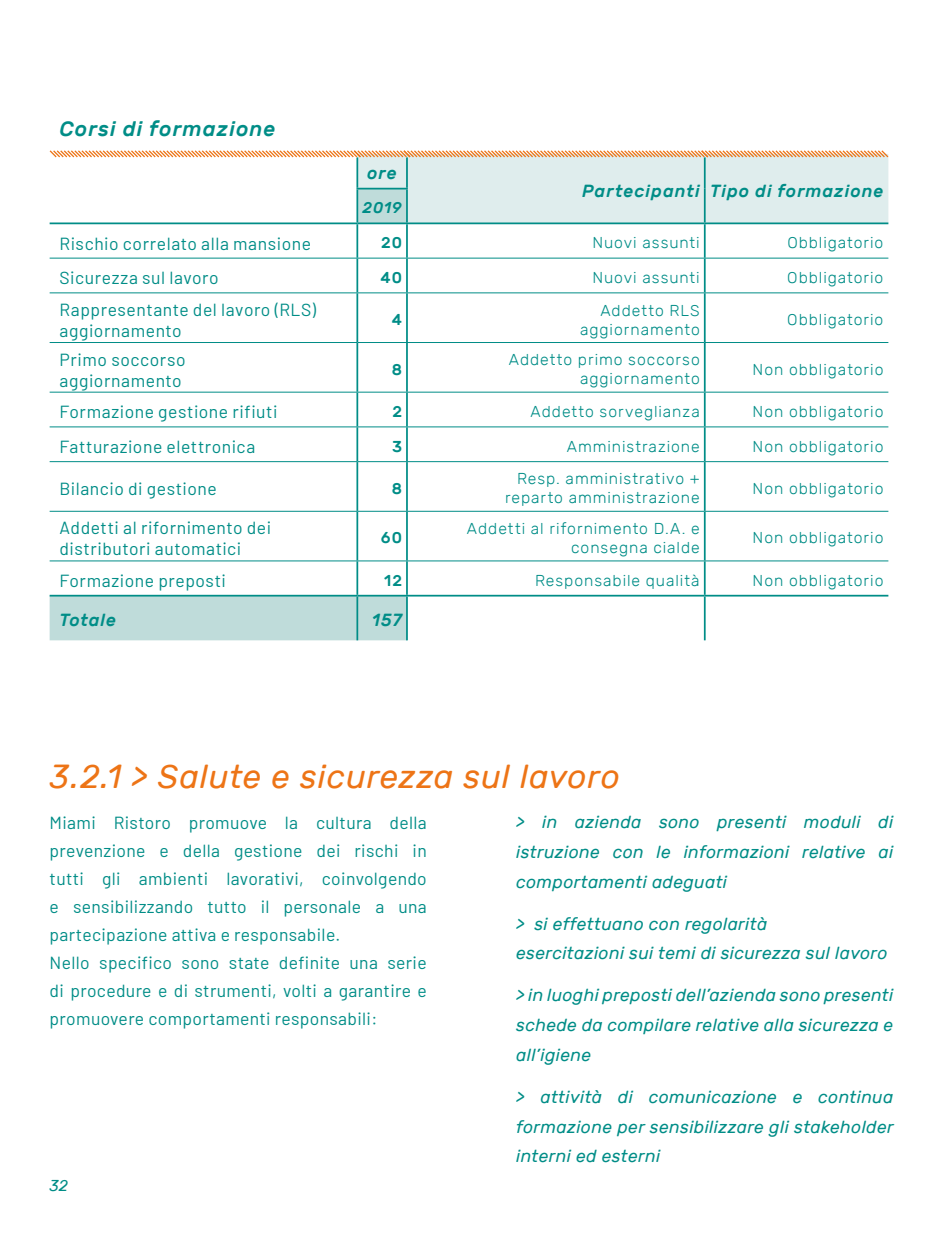
<style>
.page{position:relative;width:943px;height:1241px;background:#fff}
.page>*{position:absolute;margin:0;border:0;box-sizing:border-box;transform-origin:0 0}
.t1{font:italic 33.25px "Rubik";letter-spacing:.025em;color:#ed7416}
.t2{font:italic 500 21px "Rubik";letter-spacing:.05em;color:#008d87}
.t3{font:17.5px/28px "Barlow";letter-spacing:.02em;color:#008d87}
.t4{font:italic 17.5px/29.8px "Rubik";letter-spacing:.02em;color:#008d87;text-align:justify}
.t5{font:italic 500 17.5px "Rubik";letter-spacing:.055em;color:#008d87}
.t6{font:300 15.75px/18.9px "Rubik";letter-spacing:.06em;color:#008d87;text-align:right}
.t7{font:500 15.75px "Rubik";letter-spacing:.065em;color:#008d87}
.t8{font:italic 500 15.75px "Rubik";color:#008d87}
.t9{font:italic 15.75px "Rubik";color:#008d87}
</style>
<div class="page">
<svg style="left:50px;top:224px;width:356px;height:416px"></svg>
<hr style="left:356px;top:224px;width:2px;height:34px;background:#008d87">
<hr style="left:356px;top:258px;width:2px;height:34px;background:#008d87">
<hr style="left:356px;top:293px;width:2px;height:49px;background:#008d87">
<hr style="left:356px;top:343px;width:2px;height:48px;background:#008d87">
<hr style="left:356px;top:392px;width:2px;height:34px;background:#008d87">
<hr style="left:356px;top:427px;width:2px;height:34px;background:#008d87">
<hr style="left:356px;top:462px;width:2px;height:49px;background:#008d87">
<hr style="left:356px;top:511px;width:2px;height:49px;background:#008d87">
<hr style="left:356px;top:561px;width:2px;height:33px;background:#008d87">
<hr style="left:50px;top:258px;width:307px;height:1px;background:#008d87">
<hr style="left:357px;top:258px;width:50px;height:1px;background:#008d87">
<hr style="left:704px;top:258px;width:184px;height:1px;background:#008d87">
<hr style="left:50px;top:292px;width:307px;height:1px;background:#008d87">
<hr style="left:357px;top:292px;width:50px;height:1px;background:#008d87">
<hr style="left:704px;top:292px;width:184px;height:1px;background:#008d87">
<hr style="left:50px;top:342px;width:307px;height:1px;background:#008d87">
<hr style="left:357px;top:342px;width:50px;height:1px;background:#008d87">
<hr style="left:704px;top:342px;width:184px;height:1px;background:#008d87">
<hr style="left:50px;top:391px;width:307px;height:1px;background:#008d87">
<hr style="left:357px;top:391px;width:50px;height:1px;background:#008d87">
<hr style="left:704px;top:391px;width:184px;height:1px;background:#008d87">
<hr style="left:50px;top:426px;width:307px;height:1px;background:#008d87">
<hr style="left:357px;top:426px;width:50px;height:1px;background:#008d87">
<hr style="left:704px;top:426px;width:184px;height:1px;background:#008d87">
<hr style="left:50px;top:461px;width:307px;height:1px;background:#008d87">
<hr style="left:357px;top:461px;width:50px;height:1px;background:#008d87">
<hr style="left:704px;top:461px;width:184px;height:1px;background:#008d87">
<hr style="left:50px;top:511px;width:307px;height:1px;background:#008d87">
<hr style="left:357px;top:511px;width:50px;height:1px;background:#008d87">
<hr style="left:704px;top:511px;width:184px;height:1px;background:#008d87">
<hr style="left:50px;top:560px;width:307px;height:1px;background:#008d87">
<hr style="left:357px;top:560px;width:50px;height:1px;background:#008d87">
<hr style="left:704px;top:560px;width:184px;height:1px;background:#008d87">
<hr style="left:50px;top:222px;width:307px;height:2px;background:#008d87">
<hr style="left:407px;top:222px;width:297px;height:2px;background:#008d87">
<hr style="left:704px;top:222px;width:184px;height:2px;background:#008d87">
<hr style="left:406px;top:224px;width:2px;height:34px;background:#008d87">
<hr style="left:704px;top:224px;width:1px;height:34px;background:#008d87">
<hr style="left:406px;top:258px;width:2px;height:34px;background:#008d87">
<hr style="left:704px;top:258px;width:1px;height:34px;background:#008d87">
<hr style="left:406px;top:293px;width:2px;height:49px;background:#008d87">
<hr style="left:704px;top:293px;width:1px;height:49px;background:#008d87">
<hr style="left:406px;top:343px;width:2px;height:48px;background:#008d87">
<hr style="left:704px;top:343px;width:1px;height:48px;background:#008d87">
<hr style="left:406px;top:392px;width:2px;height:34px;background:#008d87">
<hr style="left:704px;top:392px;width:1px;height:34px;background:#008d87">
<hr style="left:406px;top:427px;width:2px;height:34px;background:#008d87">
<hr style="left:704px;top:427px;width:1px;height:34px;background:#008d87">
<hr style="left:406px;top:462px;width:2px;height:49px;background:#008d87">
<hr style="left:704px;top:462px;width:1px;height:49px;background:#008d87">
<hr style="left:406px;top:511px;width:2px;height:49px;background:#008d87">
<hr style="left:704px;top:511px;width:1px;height:49px;background:#008d87">
<hr style="left:406px;top:561px;width:2px;height:33px;background:#008d87">
<hr style="left:704px;top:561px;width:1px;height:33px;background:#008d87">
<hr style="left:407px;top:258px;width:297px;height:1px;background:#008d87">
<hr style="left:407px;top:292px;width:297px;height:1px;background:#008d87">
<hr style="left:407px;top:342px;width:297px;height:1px;background:#008d87">
<hr style="left:407px;top:391px;width:297px;height:1px;background:#008d87">
<hr style="left:407px;top:426px;width:297px;height:1px;background:#008d87">
<hr style="left:407px;top:461px;width:297px;height:1px;background:#008d87">
<hr style="left:407px;top:511px;width:297px;height:1px;background:#008d87">
<hr style="left:407px;top:560px;width:297px;height:1px;background:#008d87">
<hr style="left:357px;top:222px;width:50px;height:2px;background:#008d87">
<hr style="left:50px;top:594px;width:307px;height:2px;background:#008d87">
<hr style="left:357px;top:594px;width:50px;height:2px;background:#008d87">
<hr style="left:356px;top:596px;width:2px;height:44px;background:#008d87">
<hr style="left:407px;top:594px;width:297px;height:2px;background:#008d87">
<hr style="left:406px;top:596px;width:2px;height:44px;background:#008d87">
<hr style="left:704px;top:594px;width:184px;height:2px;background:#008d87">
<hr style="left:704px;top:596px;width:1px;height:44px;background:#008d87">
<svg style="left:49px;top:150px;width:840px;height:73px"></svg>
<p class="t2" style="left:60px;top:117px;width:217px">Corsi di formazione</p>
<p class="t5" style="left:367px;top:163px;width:31px">ore</p>
<p class="t8" style="left:362px;top:199px;width:41px">2019</p>
<p class="t5" style="left:582px;top:180px;width:303px">Partecipanti Tipo di formazione</p>
<p class="t3" style="left:60px;top:228px;width:253px">Rischio correlato alla mansione</p>
<p class="t7" style="left:381px;top:233px;width:22px">20</p>
<p class="t6" style="left:592px;top:233px;width:109px">Nuovi assunti</p>
<p class="t6" style="left:787px;top:233px;width:98px">Obbligatorio</p>
<p class="t3" style="left:60px;top:263px;width:161px">Sicurezza sul lavoro</p>
<p class="t7" style="left:380px;top:268px;width:23px">40</p>
<p class="t6" style="left:592px;top:268px;width:109px">Nuovi assunti</p>
<p class="t6" style="left:787px;top:268px;width:98px">Obbligatorio</p>
<p class="t3" style="left:60px;top:298px;width:258px;line-height:21px">Rappresentante del lavoro (RLS) aggiornamento</p>
<p class="t7" style="left:392px;top:310px;width:12px">4</p>
<p class="t6" style="left:580px;top:301px;width:121px">Addetto RLS aggiornamento</p>
<p class="t6" style="left:787px;top:310px;width:98px">Obbligatorio</p>
<p class="t3" style="left:60px;top:348px;width:128px;line-height:21px">Primo soccorso aggiornamento</p>
<p class="t7" style="left:392px;top:360px;width:12px">8</p>
<p class="t6" style="left:509px;top:350px;width:192px">Addetto primo soccorso aggiornamento</p>
<p class="t6" style="left:752px;top:360px;width:132px">Non obbligatorio</p>
<p class="t3" style="left:60px;top:397px;width:219px">Formazione gestione rifiuti</p>
<p class="t7" style="left:392px;top:402px;width:11px">2</p>
<p class="t6" style="left:530px;top:402px;width:171px">Addetto sorveglianza</p>
<p class="t6" style="left:752px;top:402px;width:132px">Non obbligatorio</p>
<p class="t3" style="left:60px;top:432px;width:197px">Fatturazione elettronica</p>
<p class="t7" style="left:392px;top:437px;width:12px">3</p>
<p class="t6" style="left:566px;top:436px;width:135px">Amministrazione</p>
<p class="t6" style="left:752px;top:436px;width:132px">Non obbligatorio</p>
<p class="t3" style="left:60px;top:474px;width:159px">Bilancio di gestione</p>
<p class="t7" style="left:392px;top:479px;width:12px">8</p>
<p class="t6" style="left:505px;top:469px;width:196px">Resp. amministrativo + reparto amministrazione</p>
<p class="t6" style="left:752px;top:479px;width:132px">Non obbligatorio</p>
<p class="t3" style="left:60px;top:516px;width:213px;line-height:21px">Addetti al rifornimento dei distributori automatici</p>
<p class="t7" style="left:381px;top:528px;width:23px">60</p>
<p class="t6" style="left:467px;top:519px;width:234px">Addetti al rifornimento D.A. e consegna cialde</p>
<p class="t6" style="left:752px;top:528px;width:132px">Non obbligatorio</p>
<p class="t3" style="left:60px;top:566px;width:168px">Formazione preposti</p>
<p class="t7" style="left:384px;top:571px;width:19px">12</p>
<p class="t6" style="left:535px;top:570px;width:166px">Responsabile qualità</p>
<p class="t6" style="left:752px;top:570px;width:132px">Non obbligatorio</p>
<p class="t5" style="left:60px;top:609px;width:58px">Totale</p>
<p class="t5" style="left:372px;top:609px;width:31px">157</p>
<h1 class="t1" style="left:50px;top:757px;width:571px">3.2.1 &gt; Salute e sicurezza sul lavoro</h1>
<p class="t3" style="left:50px;top:808px;width:379px">Miami Ristoro promuove la cultura della prevenzione e della gestione dei rischi in tutti gli ambienti lavorativi, coinvolgendo e sensibilizzando tutto il personale a una partecipazione attiva e responsabile.<br>Nello specifico sono state definite una serie di procedure e di strumenti, volti a garantire e promuovere comportamenti responsabili:</p>
<p class="t4" style="left:516px;top:807px;width:379px">&gt; in azienda sono presenti moduli di istruzione con le informazioni relative ai comportamenti adeguati</p>
<p class="t4" style="left:516px;top:908px;width:373px">&gt; si effettuano con regolarità<br>esercitazioni sui temi di sicurezza sul lavoro</p>
<p class="t4" style="left:516px;top:980px;width:379px">&gt; in luoghi preposti dell’azienda sono presenti schede da compilare relative alla sicurezza e all’igiene</p>
<p class="t4" style="left:516px;top:1081px;width:379px">&gt; attività di comunicazione e continua formazione per sensibilizzare gli stakeholder interni ed esterni</p>
<p class="t9" style="left:50px;top:1176px;width:20px">32</p>
</div>
